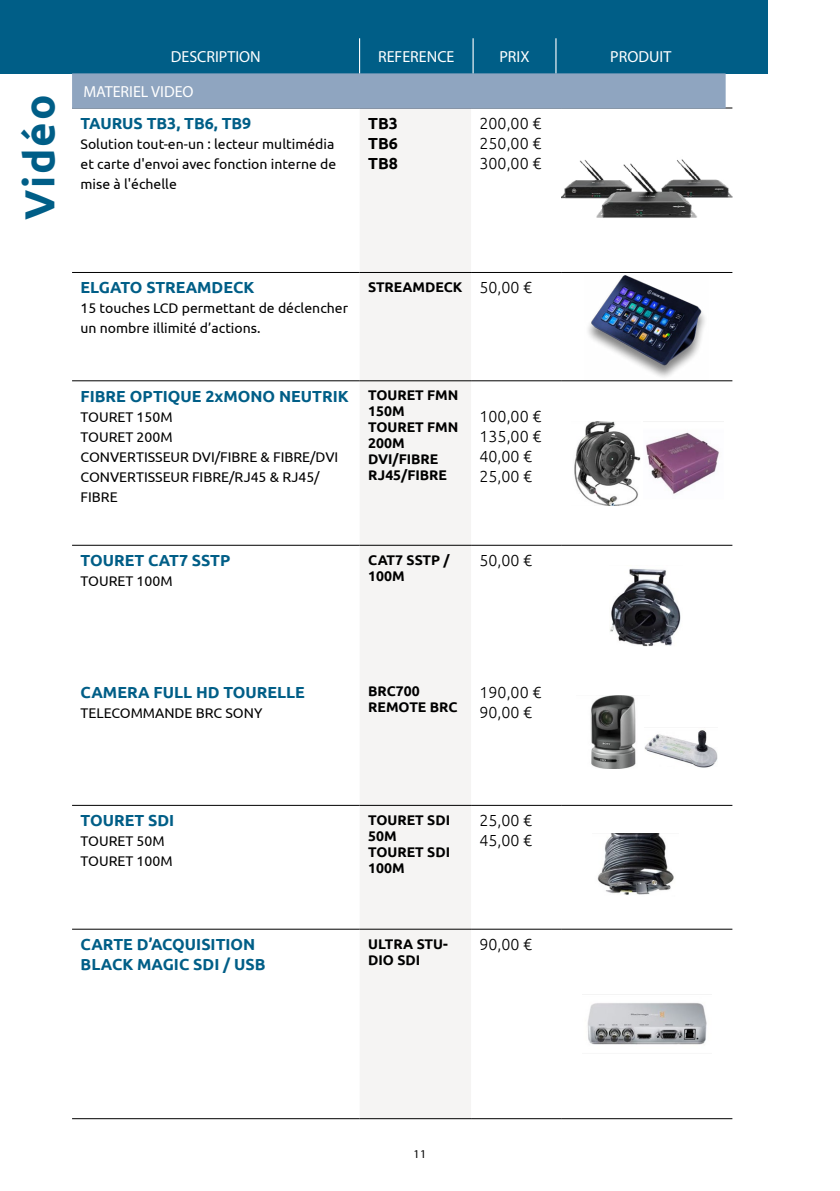
<style>
.page{position:relative;width:840px;height:1191px;background:#fff}
.page>*{position:absolute;margin:0;border:0;box-sizing:border-box;transform-origin:0 0}
.t1{font:700 42px "Ubuntu";letter-spacing:.04em;color:#005e87}
.t2{font:700 16px "Ubuntu";color:#005e87}
.t3{font:300 16px "Ubuntu";color:#000}
.t4{font:16px "Myriad Pro";color:#fff}
.t5{font:700 16px "Ubuntu";color:#000}
.t6{font:14px/20px "Ubuntu";color:#000}
.t7{font:700 14px/16px "Ubuntu";color:#000}
.t8{font:12px "Myriad Pro";color:#000}
</style>
<div class="page">
<div style="left:359px;top:109px;width:112px;height:1009px;background:#f5f4f3"></div>
<hr style="left:72px;top:272px;width:287px;height:1px;background:#000">
<hr style="left:359px;top:272px;width:112px;height:1px;background:#000">
<hr style="left:471px;top:272px;width:90px;height:1px;background:#000">
<hr style="left:561px;top:272px;width:171px;height:1px;background:#000">
<hr style="left:72px;top:380px;width:287px;height:1px;background:#000">
<hr style="left:359px;top:380px;width:112px;height:1px;background:#000">
<hr style="left:471px;top:380px;width:90px;height:1px;background:#000">
<hr style="left:561px;top:380px;width:171px;height:1px;background:#000">
<hr style="left:72px;top:545px;width:287px;height:1px;background:#000">
<hr style="left:359px;top:545px;width:112px;height:1px;background:#000">
<hr style="left:471px;top:545px;width:90px;height:1px;background:#000">
<hr style="left:561px;top:545px;width:171px;height:1px;background:#000">
<hr style="left:72px;top:805px;width:287px;height:1px;background:#000">
<hr style="left:359px;top:805px;width:112px;height:1px;background:#000">
<hr style="left:471px;top:805px;width:90px;height:1px;background:#000">
<hr style="left:561px;top:805px;width:171px;height:1px;background:#000">
<hr style="left:72px;top:929px;width:287px;height:1px;background:#000">
<hr style="left:359px;top:929px;width:112px;height:1px;background:#000">
<hr style="left:471px;top:929px;width:90px;height:1px;background:#000">
<hr style="left:561px;top:929px;width:171px;height:1px;background:#000">
<hr style="left:72px;top:1118px;width:287px;height:1px;background:#000">
<hr style="left:359px;top:1118px;width:112px;height:1px;background:#000">
<hr style="left:471px;top:1118px;width:90px;height:1px;background:#000">
<hr style="left:561px;top:1118px;width:171px;height:1px;background:#000">
<img style="left:561px;top:108px;width:171px;height:110px">
<img style="left:588px;top:275px;width:117px;height:102px">
<img style="left:574px;top:421px;width:66px;height:85px">
<img style="left:643px;top:421px;width:79px;height:74px">
<img style="left:610px;top:568px;width:71px;height:78px">
<img style="left:590px;top:695px;width:46px;height:73px">
<img style="left:644px;top:730px;width:73px;height:38px">
<img style="left:597px;top:833px;width:77px;height:62px">
<img style="left:582px;top:994px;width:129px;height:51px">
<div style="left:0;top:0;width:767px;height:73px;background:#005e87"></div>
<svg style="left:72px;top:38px;width:653px;height:71px"></svg>
<hr style="left:359px;top:38px;width:1px;height:35px;background:#fff">
<hr style="left:472px;top:38px;width:1px;height:35px;background:#fff">
<hr style="left:555px;top:38px;width:1px;height:35px;background:#fff">
<p class="t1" style="left:14px;top:220px;width:126px;rotate:-90deg">Vidéo</p>
<p class="t4" style="left:171px;top:47px;width:91px">DESCRIPTION</p>
<p class="t4" style="left:378px;top:47px;width:78px">REFERENCE</p>
<p class="t4" style="left:499px;top:47px;width:32px">PRIX</p>
<p class="t4" style="left:610px;top:47px;width:62px">PRODUIT</p>
<p class="t4" style="left:83px;top:82px;width:112px">MATERIEL VIDEO</p>
<p class="t2" style="left:81px;top:113px;width:172px">TAURUS TB3, TB6, TB9</p>
<p class="t6" style="left:81px;top:133px;width:257px">Solution tout-en-un : lecteur multimédia et carte d'envoi avec fonction interne de mise à l'échelle</p>
<p class="t5" style="left:368px;top:113px;width:31px">TB3</p>
<p class="t5" style="left:368px;top:133px;width:31px">TB6</p>
<p class="t5" style="left:368px;top:153px;width:31px">TB8</p>
<p class="t3" style="left:479px;top:114px;width:63px">200,00 €</p>
<p class="t3" style="left:479px;top:134px;width:63px">250,00 €</p>
<p class="t3" style="left:479px;top:154px;width:63px">300,00 €</p>
<p class="t2" style="left:81px;top:278px;width:175px">ELGATO STREAMDECK</p>
<p class="t6" style="left:81px;top:298px;width:269px">15 touches LCD permettant de déclencher un nombre illimité d’actions.</p>
<p class="t7" style="left:368px;top:279px;width:96px">STREAMDECK</p>
<p class="t3" style="left:479px;top:278px;width:54px">50,00 €</p>
<p class="t2" style="left:81px;top:386px;width:269px">FIBRE OPTIQUE 2xMONO NEUTRIK</p>
<p class="t6" style="left:81px;top:406px;width:93px">TOURET 150M</p>
<p class="t6" style="left:81px;top:426px;width:93px">TOURET 200M</p>
<p class="t6" style="left:81px;top:446px;width:259px">CONVERTISSEUR DVI/FIBRE &amp; FIBRE/DVI</p>
<p class="t6" style="left:81px;top:466px;width:240px">CONVERTISSEUR FIBRE/RJ45 &amp; RJ45/<br>FIBRE</p>
<p class="t7" style="left:368px;top:387px;width:92px">TOURET FMN<br>150M</p>
<p class="t7" style="left:368px;top:419px;width:92px">TOURET FMN<br>200M</p>
<p class="t7" style="left:368px;top:451px;width:80px">DVI/FIBRE<br>RJ45/FIBRE</p>
<p class="t3" style="left:479px;top:406px;width:63px">100,00 €</p>
<p class="t3" style="left:479px;top:426px;width:63px">135,00 €</p>
<p class="t3" style="left:479px;top:446px;width:54px">40,00 €</p>
<p class="t3" style="left:479px;top:466px;width:54px">25,00 €</p>
<p class="t2" style="left:81px;top:551px;width:151px">TOURET CAT7 SSTP</p>
<p class="t6" style="left:81px;top:571px;width:93px">TOURET 100M</p>
<p class="t7" style="left:368px;top:551px;width:83px">CAT7 SSTP /<br>100M</p>
<p class="t3" style="left:479px;top:551px;width:54px">50,00 €</p>
<p class="t2" style="left:81px;top:682px;width:226px">CAMERA FULL HD TOURELLE</p>
<p class="t6" style="left:81px;top:702px;width:183px">TELECOMMANDE BRC SONY</p>
<p class="t7" style="left:368px;top:683px;width:53px">BRC700</p>
<p class="t7" style="left:368px;top:699px;width:91px">REMOTE BRC</p>
<p class="t3" style="left:479px;top:682px;width:63px">190,00 €</p>
<p class="t3" style="left:479px;top:702px;width:54px">90,00 €</p>
<p class="t2" style="left:81px;top:811px;width:95px">TOURET SDI</p>
<p class="t6" style="left:81px;top:831px;width:85px">TOURET 50M</p>
<p class="t6" style="left:81px;top:851px;width:93px">TOURET 100M</p>
<p class="t7" style="left:368px;top:811px;width:83px">TOURET SDI<br>50M</p>
<p class="t7" style="left:368px;top:843px;width:83px">TOURET SDI<br>100M</p>
<p class="t3" style="left:479px;top:811px;width:54px">25,00 €</p>
<p class="t3" style="left:479px;top:831px;width:54px">45,00 €</p>
<p class="t2" style="left:81px;top:934px;width:176px">CARTE D’ACQUISITION</p>
<p class="t2" style="left:81px;top:954px;width:186px">BLACK MAGIC SDI / USB</p>
<p class="t7" style="left:368px;top:935px;width:81px">ULTRA STU-<br>DIO SDI</p>
<p class="t3" style="left:479px;top:934px;width:54px">90,00 €</p>
<p class="t8" style="left:413px;top:1146px;width:14px">11</p>
</div>
